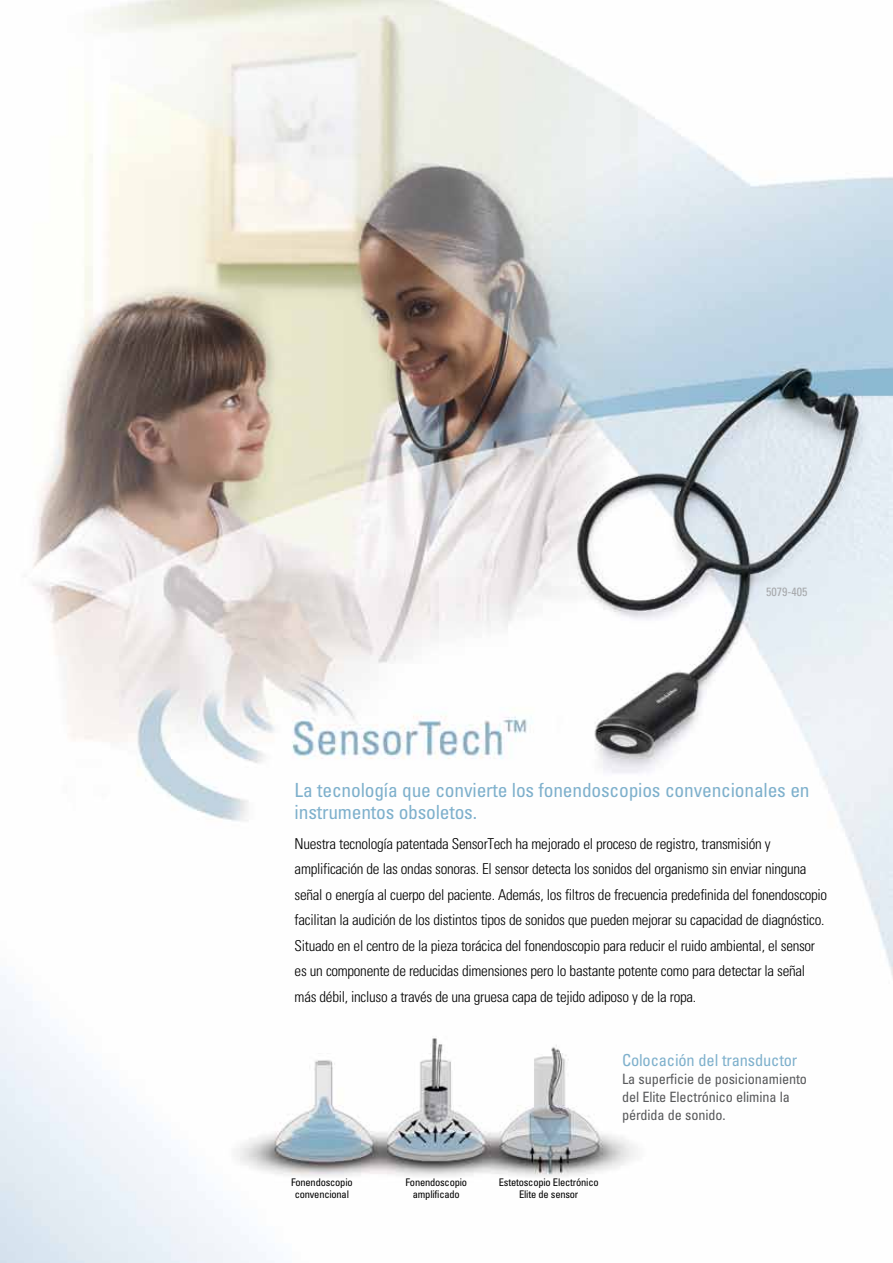
<style>
.page{position:relative;width:893px;height:1263px;background:#fff}
.page>*{position:absolute;margin:0;border:0;box-sizing:border-box;transform-origin:0 0}
.t1{font:condensed 19.5px/21.5px "Univers";letter-spacing:-.01em;color:#7eb0cc}
.t2{font:condensed 16.5px "Univers";letter-spacing:-.01em;color:#7eb0cc}
.t3{font:300 condensed 15px/25.5px "Univers";letter-spacing:-.02em;color:#000}
.t4{font:condensed 14.25px/18.1px "Univers";letter-spacing:-.01em;color:#58595b}
.t5{font:condensed 12px "Univers";color:#a7a9ac}
.t6{font:condensed 10.5px/12px "Univers";letter-spacing:-.02em;color:#000;text-align:center}
</style>
<div class="page">
<img style="left:0;top:0;width:893px;height:1263px">
<p class="t5" style="left:766px;top:584px;width:43px">5079-405</p>
<h1 class="t1" style="left:295px;top:779px;width:516px">La tecnología que convierte los fonendoscopios convencionales en instrumentos obsoletos.</h1>
<p class="t3" style="left:295px;top:830px;width:534px">Nuestra tecnología patentada SensorTech ha mejorado el proceso de registro, transmisión y amplificación de las ondas sonoras. El sensor detecta los sonidos del organismo sin enviar ninguna señal o energía al cuerpo del paciente. Además, los filtros de frecuencia predefinida del fonendoscopio facilitan la audición de los distintos tipos de sonidos que pueden mejorar su capacidad de diagnóstico.<br>Situado en el centro de la pieza torácica del fonendoscopio para reducir el ruido ambiental, el sensor es un componente de reducidas dimensiones pero lo bastante potente como para detectar la señal más débil, incluso a través de una gruesa capa de tejido adiposo y de la ropa.</p>
<p class="t6" style="left:291px;top:1176px;width:63px">Fonendoscopio convencional</p>
<p class="t6" style="left:405px;top:1176px;width:63px">Fonendoscopio amplificado</p>
<p class="t6" style="left:499px;top:1176px;width:101px">Estetoscopio Electrónico<br>Elite de sensor</p>
<p class="t2" style="left:622px;top:1049px;width:177px">Colocación del transductor</p>
<p class="t4" style="left:622px;top:1069px;width:186px">La superficie de posicionamiento del Elite Electrónico elimina la pérdida de sonido.</p>
</div>
